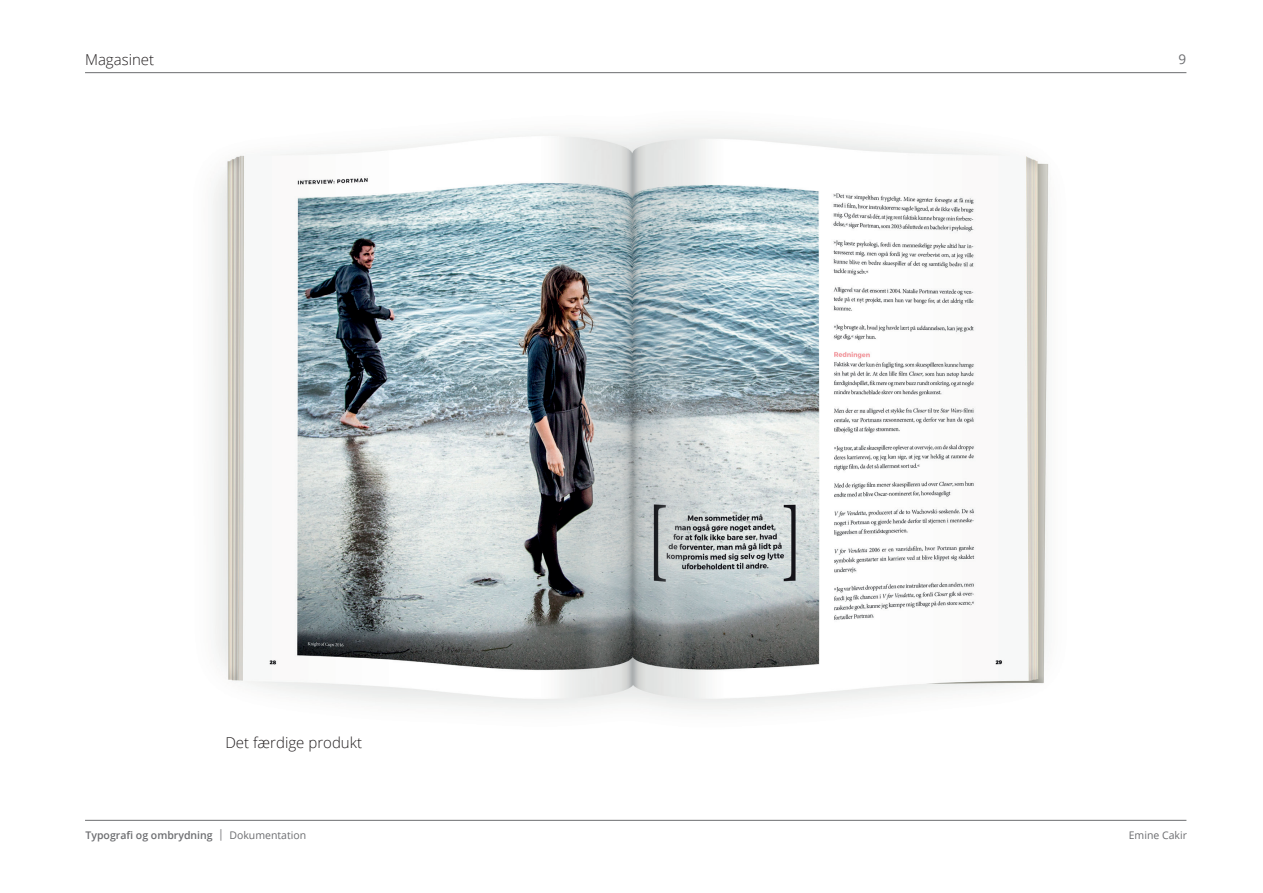
<style>
.page{position:relative;width:1263px;height:893px;background:#fff}
.page>*{position:absolute;margin:0;border:0;box-sizing:border-box;transform-origin:0 0}
.t1{font:300 15px "Open Sans";color:#231f20}
.t2{font:13.5px "Open Sans";color:#6c6d70}
.t3{font:600 10.5px "Open Sans";color:#6c6d70}
.t4{font:10.5px "Open Sans";color:#6c6d70}
.s1{font-weight:400;font-size:11.55px}
.s2{font-weight:400}
</style>
<div class="page">
<hr style="left:85px;top:820px;width:1101px;height:1px;background:#6c6d70">
<hr style="left:85px;top:72px;width:1101px;height:1px;background:#6c6d70">
<img style="left:213px;top:128px;width:836px;height:582px">
<h1 class="t1" style="left:85px;top:50px;width:71px">Magasinet</h1>
<h1 class="t1" style="left:225px;top:732px;width:138px">Det færdige produkt</h1>
<p class="t2" style="left:1178px;top:50px;width:9px">9</p>
<p class="t3" style="left:85px;top:828px;width:222px">Typografi og ombrydning <span class="s1">|</span> <span class="s2">Dokumentation</span></p>
<p class="t4" style="left:1129px;top:828px;width:60px">Emine Cakir</p>
</div>
